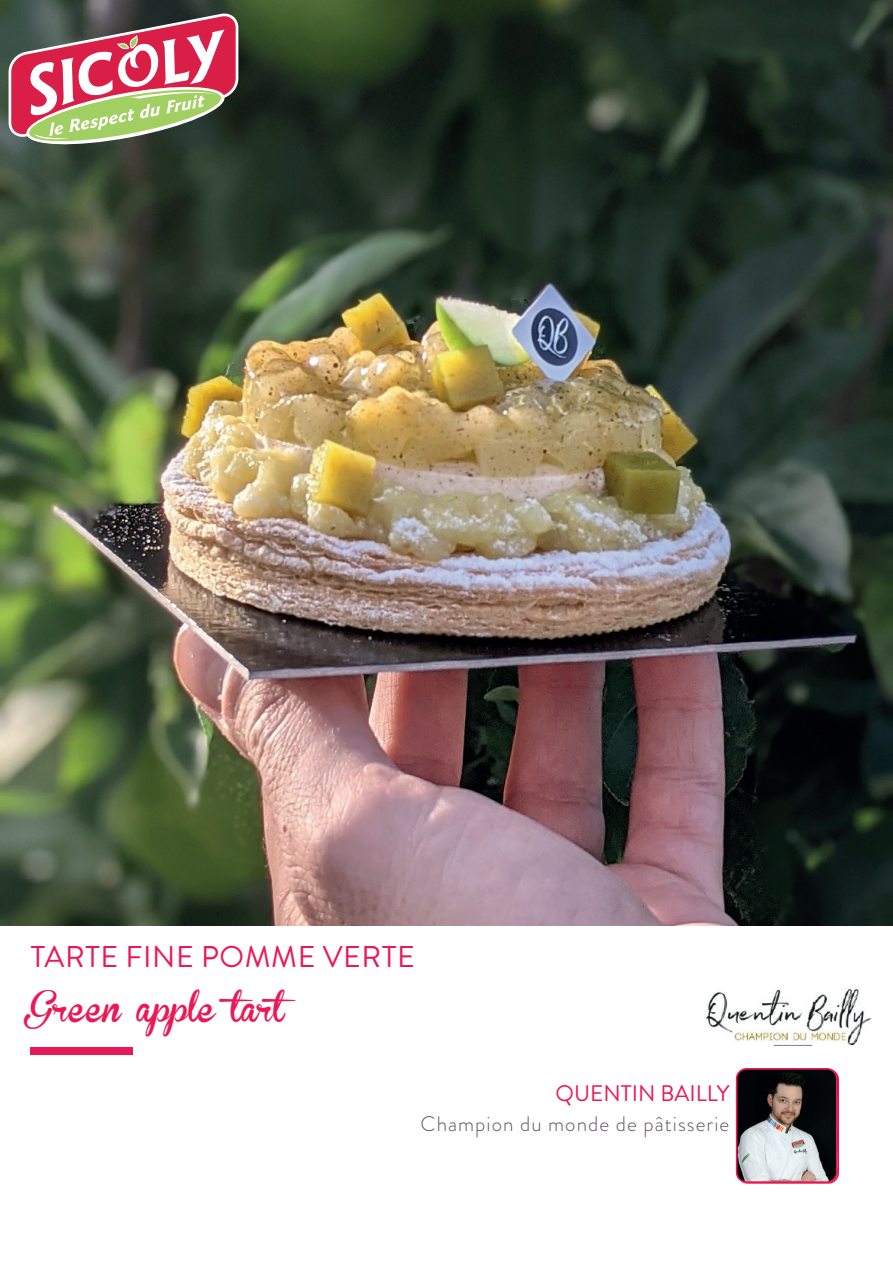
<style>
.page{position:relative;width:893px;height:1263px;background:#fff}
.page>*{position:absolute;margin:0;border:0;box-sizing:border-box;transform-origin:0 0}
.t1{font:30px "Brandon Grotesque";letter-spacing:.02em;color:#eb1856}
.t2{font:30px "Brannboll Fet";color:#eb1856}
.t3{font:22.5px "Brandon Grotesque";color:#eb1856}
.t4{font:300 21px "Brandon Grotesque";letter-spacing:.05em;color:#62545e}
</style>
<div class="page">
<img style="left:0;top:0;width:893px;height:926px">
<div style="left:31px;top:1047px;width:102px;height:7px;background:#eb1856"></div>
<svg style="left:9px;top:14px;width:229px;height:130px"></svg>
<img style="left:737px;top:1069px;width:100px;height:113px">
<div style="left:736px;top:1068px;width:102px;height:115px;border:2px solid #eb1856;border-radius:10px"></div>
<img style="left:706px;top:989px;width:166px;height:57px">
<h1 class="t1" style="left:31px;top:936px;width:385px">TARTE FINE POMME VERTE</h1>
<h1 class="t2" style="left:31px;top:992px;width:278px">Green apple tart</h1>
<p class="t3" style="left:556px;top:1077px;width:175px">QUENTIN BAILLY</p>
<p class="t4" style="left:421px;top:1109px;width:310px">Champion du monde de pâtisserie</p>
</div>
